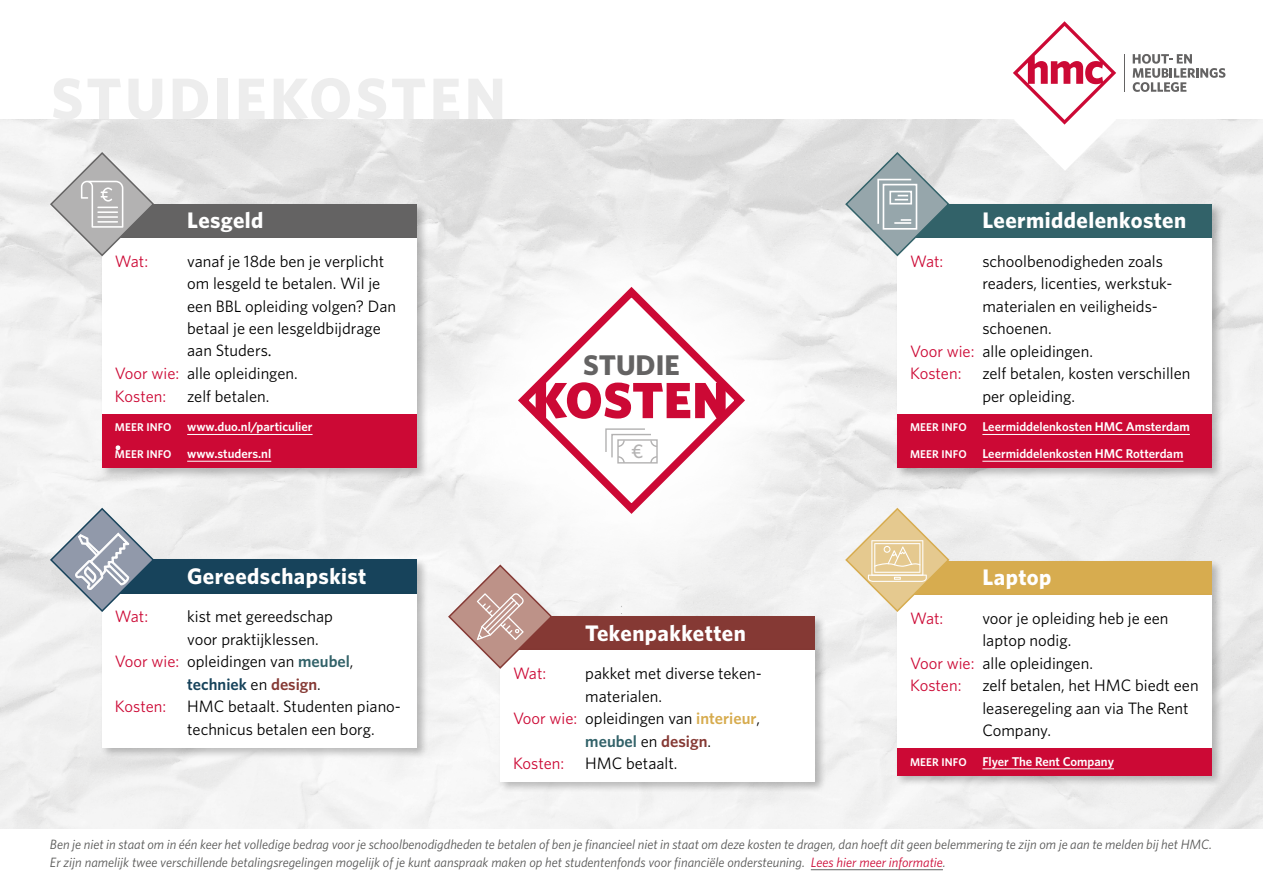
<style>
.page{position:relative;width:1263px;height:893px;background:#fff}
.page>*{position:absolute;margin:0;border:0;box-sizing:border-box;transform-origin:0 0}
.t1{font:900 51px "Whitney";letter-spacing:.01em;color:#cc0935}
.t2{font:700 28.5px "Whitney";color:#646363}
.t3{font:700 22.5px "Whitney";letter-spacing:.02em;color:#fff}
.t4{font:500 19.8px "Whitney";color:#b3b2b2}
.t5{font:16.5px/22.5px "Whitney";color:#000}
.t6{font:16.5px "Whitney";color:#cc0935}
.t7{font:600 16.5px "Whitney";color:#17435b}
.t8{font:600 16.5px "Whitney";color:#326269}
.t9{font:italic 13.5px/18px "Whitney";color:#575756}
.t10{font:600 12.75px/26.7px "Whitney";color:#fff}
.s1{font-family:"Minion Pro"}
.s2{color:#cc0935}
.s3{font-size:11.25px}
.s4{font-weight:600;color:#326269}
.s5{font-weight:400;color:#000}
.s6{color:#853934}
.s7{font-weight:600;color:#d7ac4f}
</style>
<div class="page">
<div style="left:398px;top:171px;width:467px;height:468px;background:linear-gradient(to bottom,#eee,#f5f5f5);border-radius:50%"></div>
<div style="left:99px;top:201px;width:330px;height:49px;background:#000;opacity:.25"></div>
<div style="left:102px;top:204px;width:315px;height:34px;background:#646363"></div>
<div style="left:894px;top:201px;width:330px;height:49px;background:#000;opacity:.25"></div>
<div style="left:897px;top:204px;width:315px;height:34px;background:#326269"></div>
<div style="left:497px;top:614px;width:330px;height:49px;background:#000;opacity:.25"></div>
<div style="left:500px;top:617px;width:315px;height:34px;background:#853934"></div>
<div style="left:497px;top:648px;width:330px;height:145px;background:#000;opacity:.25"></div>
<div style="left:500px;top:651px;width:315px;height:131px;background:#fff"></div>
<div style="left:99px;top:557px;width:330px;height:49px;background:#000;opacity:.25"></div>
<div style="left:102px;top:560px;width:315px;height:34px;background:#17435b"></div>
<div style="left:99px;top:591px;width:330px;height:168px;background:#000;opacity:.25"></div>
<div style="left:102px;top:594px;width:315px;height:154px;background:#fff"></div>
<hr style="left:811px;top:869px;width:132px;height:1px;background:#646363">
<div style="left:894px;top:558px;width:330px;height:49px;background:#000;opacity:.25"></div>
<div style="left:897px;top:561px;width:315px;height:34px;background:#d7ac4f"></div>
<div style="left:894px;top:592px;width:330px;height:195px;background:#000;opacity:.25"></div>
<div style="left:897px;top:595px;width:315px;height:181px;background:#fff"></div>
<div style="left:897px;top:748px;width:315px;height:28px;background:#cc0935"></div>
<hr style="left:982px;top:768px;width:132px;height:1px;background:#fff">
<div style="left:894px;top:235px;width:330px;height:245px;background:#000;opacity:.25"></div>
<div style="left:897px;top:238px;width:315px;height:230px;background:#fff"></div>
<div style="left:897px;top:414px;width:315px;height:27px;background:#cc0935"></div>
<hr style="left:982px;top:434px;width:208px;height:1px;background:#fff">
<div style="left:897px;top:441px;width:315px;height:27px;background:#cc0935"></div>
<hr style="left:982px;top:461px;width:201px;height:1px;background:#fff">
<div style="left:99px;top:235px;width:330px;height:245px;background:#000;opacity:.25"></div>
<div style="left:102px;top:238px;width:315px;height:230px;background:#fff"></div>
<div style="left:102px;top:414px;width:315px;height:27px;background:#cc0935"></div>
<hr style="left:187px;top:434px;width:126px;height:1px;background:#fff">
<div style="left:102px;top:441px;width:315px;height:27px;background:#cc0935"></div>
<hr style="left:187px;top:461px;width:84px;height:1px;background:#fff">
<svg style="left:447px;top:563px;width:106px;height:107px"></svg>
<svg style="left:116px;top:445px;width:4px;height:5px"></svg>
<svg style="left:49px;top:151px;width:106px;height:106px"></svg>
<svg style="left:844px;top:151px;width:106px;height:106px"></svg>
<svg style="left:49px;top:507px;width:106px;height:106px"></svg>
<svg style="left:844px;top:507px;width:106px;height:106px"></svg>
<svg style="left:1133px;top:54px;width:92px;height:38px"></svg>
<hr style="left:1124px;top:54px;width:1px;height:38px;background:#646363">
<svg style="left:1013px;top:21px;width:103px;height:150px"></svg>
<svg style="left:513px;top:282px;width:237px;height:237px"></svg>
<h3 class="t3" style="left:187px;top:205px;width:78px">Lesgeld</h3>
<h3 class="t3" style="left:982px;top:205px;width:205px">Leermiddelenkosten</h3>
<p class="t6" style="left:115px;top:250px;width:35px">Wat:</p>
<p class="t5" style="left:187px;top:249px;width:210px">vanaf je 18de ben je verplicht om lesgeld te betalen. Wil je een BBL opleiding volgen? Dan betaal je een lesgeldbijdrage aan Studers<span class="s1">.</span></p>
<p class="t5" style="left:115px;top:362px;width:184px"><span class="s2">Voor wie:</span> alle opleidingen.<br><span class="s2">Kosten:</span></p>
<p class="t5" style="left:187px;top:384px;width:84px">zelf betalen.</p>
<p class="t10" style="left:115px;top:413px;width:199px"><span class="s3">MEER INFO</span> www.duo.nl/particulier<br><span class="s3">MEER INFO</span> www.studers.nl</p>
<h3 class="t3" style="left:187px;top:561px;width:181px">Gereedschapskist</h3>
<p class="t6" style="left:115px;top:606px;width:35px">Wat:</p>
<p class="t5" style="left:187px;top:605px;width:147px">kist met gereedschap</p>
<p class="t5" style="left:187px;top:627px;width:133px">voor praktijklessen.</p>
<p class="t5" style="left:115px;top:650px;width:240px"><span class="s2">Voor wie:</span> opleidingen van <span class="s4">meubel</span>,</p>
<p class="t7" style="left:187px;top:673px;width:135px">techniek <span class="s5">en</span> <span class="s6">design</span><span class="s5">.</span></p>
<p class="t6" style="left:115px;top:696px;width:53px">Kosten:</p>
<p class="t5" style="left:187px;top:695px;width:215px">HMC betaalt. Studenten piano&shy;technicus betalen een borg.</p>
<h2 class="t2" style="left:583px;top:346px;width:98px">STUDIE</h2>
<h1 class="t1" style="left:533px;top:366px;width:197px">KOSTEN</h1>
<p class="t4" style="left:632px;top:438px;width:13px">€</p>
<h3 class="t3" style="left:585px;top:618px;width:162px">Tekenpakketten</h3>
<p class="t6" style="left:513px;top:662px;width:35px">Wat:</p>
<p class="t5" style="left:585px;top:662px;width:178px">pakket met diverse teken-</p>
<p class="t5" style="left:585px;top:684px;width:78px">materialen.</p>
<p class="t5" style="left:513px;top:707px;width:249px"><span class="s2">Voor wie:</span> opleidingen van <span class="s7">interieur</span>,</p>
<p class="t8" style="left:585px;top:730px;width:127px">meubel <span class="s5">en</span> <span class="s6">design</span><span class="s5">.</span></p>
<p class="t6" style="left:513px;top:752px;width:53px">Kosten:</p>
<p class="t5" style="left:585px;top:752px;width:94px">HMC betaalt.</p>
<p class="t6" style="left:910px;top:250px;width:35px">Wat:</p>
<p class="t5" style="left:982px;top:249px;width:182px">schoolbenodigheden zoals</p>
<p class="t5" style="left:982px;top:272px;width:190px">readers, licenties, werkstuk-</p>
<p class="t5" style="left:982px;top:294px;width:177px">materialen en veiligheids-</p>
<p class="t5" style="left:982px;top:317px;width:71px">schoenen.</p>
<p class="t5" style="left:910px;top:339px;width:184px"><span class="s2">Voor wie:</span> alle opleidingen.</p>
<p class="t6" style="left:910px;top:363px;width:53px">Kosten:</p>
<p class="t5" style="left:982px;top:362px;width:210px">zelf betalen, kosten verschillen per opleiding.</p>
<p class="t10" style="left:910px;top:413px;width:281px"><span class="s3">MEER INFO</span> Leermiddelenkosten HMC Amsterdam<br><span class="s3">MEER INFO</span> Leermiddelenkosten HMC Rotterdam</p>
<h3 class="t3" style="left:982px;top:562px;width:71px">Laptop</h3>
<p class="t6" style="left:910px;top:607px;width:35px">Wat:</p>
<p class="t5" style="left:982px;top:606px;width:188px">voor je opleiding heb je een</p>
<p class="t5" style="left:982px;top:629px;width:90px">laptop nodig.</p>
<p class="t5" style="left:910px;top:651px;width:184px"><span class="s2">Voor wie:</span> alle opleidingen.</p>
<p class="t6" style="left:910px;top:674px;width:53px">Kosten:</p>
<p class="t5" style="left:982px;top:674px;width:218px">zelf betalen, het HMC biedt een leaseregeling aan via The Rent<br>Company.</p>
<p class="t10" style="left:910px;top:748px;width:205px"><span class="s3">MEER INFO</span> Flyer The Rent Company</p>
<p class="t9" style="left:50px;top:835px;width:1163px">Ben je niet in staat om in één keer het volledige bedrag voor je schoolbenodigdheden te betalen of ben je financieel niet in staat om deze kosten te dragen, dan hoeft dit geen belemmering te zijn om je aan te melden bij het HMC.<br>Er zijn namelijk twee verschillende betalingsregelingen mogelijk of je kunt aanspraak maken op het studentenfonds voor financiële ondersteuning. <span class="s2">Lees hier meer informatie</span>.</p>
</div>
